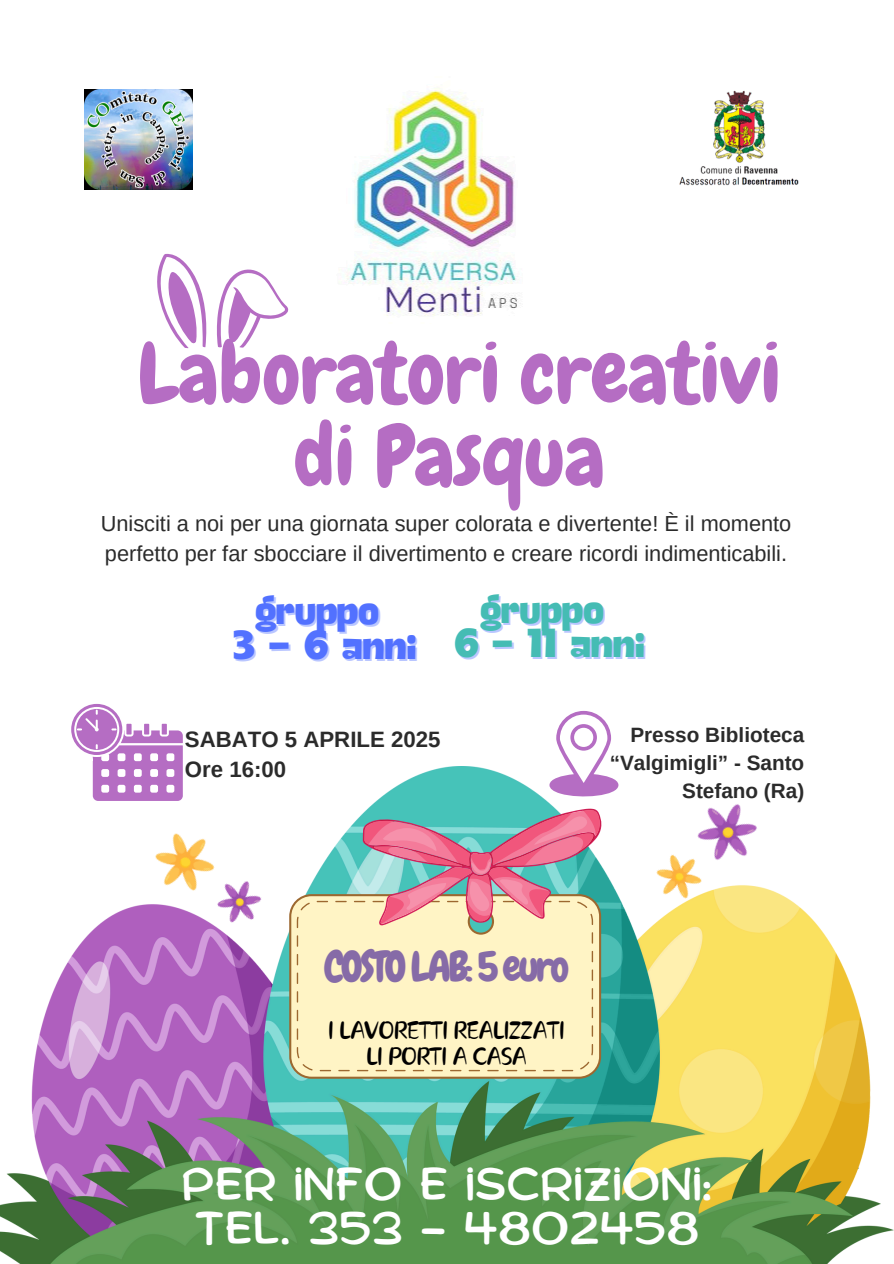
<style>
.page{position:relative;width:894px;height:1264px;background:#fff}
.page>*{position:absolute;margin:0;border:0;box-sizing:border-box;transform-origin:0 0}
.t1{font:84.15px/82.9px "Chewy";color:#b56dc3;text-align:center}
.t2{font:45.15px/43.8px "Comica";color:#fff}
.t3{font:42px "Chewy";letter-spacing:-.07em;color:#866ba7}
.t4{font:40.5px "Negrita Pro";color:#45bcb4}
.t5{font:40.5px "Negrita Pro";color:#5271ff}
.t6{font:31.5px/25.8px "Canva Tangyuan Handwriting";letter-spacing:-.07em;color:#000;text-align:center}
.t7{font:700 22.2px/29.2px "Arimo";color:#2b2b2b}
.t8{font:21.75px/29.2px "Arimo";color:#2b2b2b}
.t9{font:700 20.7px/28.2px "Arimo";color:#2b2b2b;text-align:right}
</style>
<div class="page">
<img style="left:0;top:766px;width:893px;height:497px">
<svg style="left:69px;top:703px;width:116px;height:100px"></svg>
<svg style="left:549px;top:711px;width:69px;height:88px"></svg>
<img style="left:127px;top:808px;width:113px;height:112px">
<img style="left:634px;top:835px;width:86px;height:85px">
<img style="left:677px;top:781px;width:103px;height:107px">
<img style="left:202px;top:864px;width:76px;height:79px">
<img style="left:178px;top:88px;width:343px;height:261px">
<img style="left:679px;top:90px;width:120px;height:96px">
<img style="left:84px;top:89px;width:108px;height:100px">
<svg style="left:157px;top:253px;width:134px;height:95px"></svg>
<svg style="left:289px;top:894px;width:312px;height:184px;background:#decfa1"></svg>
<div style="left:297px;top:900px;width:296px;height:171px;background:#fff4c5"></div>
<svg style="left:362px;top:808px;width:240px;height:126px;background:#bea9aa"></svg>
<p class="t1" style="left:137px;top:332px;width:644px">Laboratori creativi di Pasqua</p>
<p class="t8" style="left:101px;top:509px;width:692px">Unisciti a noi per una giornata super colorata e divertente! È il momento perfetto per far sbocciare il divertimento e creare ricordi indimenticabili.</p>
<p class="t5" style="left:255px;top:594px;width:125px">gruppo</p>
<h3 class="t5" style="left:233px;top:628px;width:185px">3 - 6 anni</h3>
<p class="t4" style="left:480px;top:593px;width:125px">gruppo</p>
<h5 class="t4" style="left:454px;top:626px;width:192px">6 - 11 anni</h5>
<p class="t7" style="left:185px;top:725px;width:257px">SABATO 5 APRILE 2025<br>Ore 16:00</p>
<h1 class="t9" style="left:609px;top:720px;width:196px">Presso Biblioteca “Valgimigli” - Santo<br>Stefano (Ra)</h1>
<h5 class="t3" style="left:324px;top:939px;width:246px">COSTO LAB: 5 euro</h5>
<p class="t6" style="left:327px;top:1017px;width:240px">I LAVORETTI REALIZZATI<br>LI PORTI A CASA</p>
<p class="t2" style="left:181px;top:1164px;width:532px">PER INFO E ISCRIZIONI:<br>TEL. 353 - 4802458</p>
</div>
